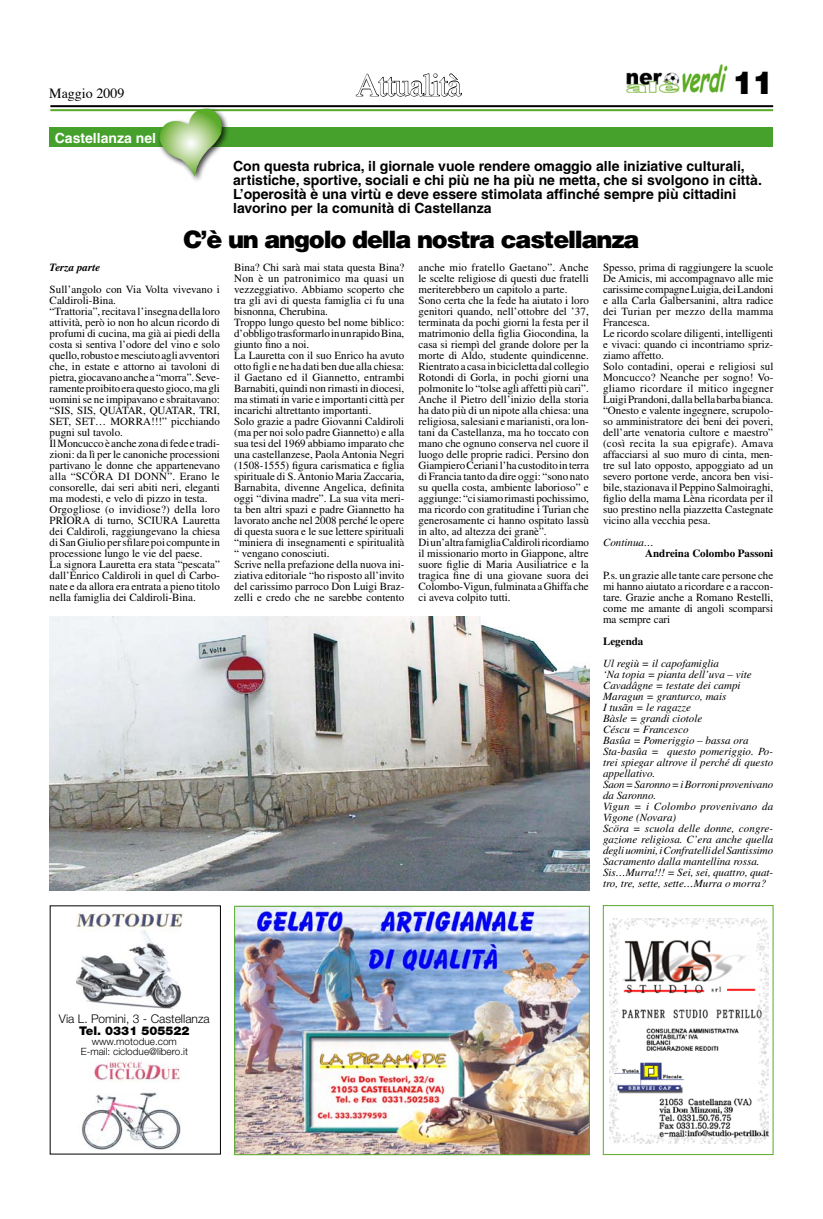
<style>
.page{position:relative;width:823px;height:1219px;background:#fff}
.page>*{position:absolute;margin:0;border:0;box-sizing:border-box;transform-origin:0 0}
.t1{font:32px "Times";letter-spacing:-.025em;color:#fff}
.t2{font:900 32px "Helvetica Neue";color:#000}
.t3{font:900 24px "Helvetica";letter-spacing:-.05em;color:#000}
.t4{font:700 14px/14px "Helvetica";color:#000}
.t5{font:700 14px "Helvetica";color:#fff}
.t6{font:14px "Times";color:#000}
.t7{font:300 12px "Helvetica Neue";color:#000}
.t8{font:900 12px "Helvetica Neue";color:#000}
.t9{font:11px/11px "Times LT Std";color:#000}
.t10{font:italic 11px/11px "Times LT Std";color:#000}
.t11{font:700 11px "Times LT Std";color:#000}
.t12{font:italic 700 11px "Times LT Std";color:#000}
.t13{font:300 10px/10px "Helvetica Neue";color:#000;text-align:center}
</style>
<div class="page">
<hr style="left:50px;top:105px;width:722px;height:2px;background:#000">
<hr style="left:50px;top:109px;width:722px;height:2px;background:#58ab27">
<img style="left:626px;top:64px;width:101px;height:29px">
<svg style="left:355px;top:73px;width:107px;height:24px"></svg>
<div style="left:49px;top:127px;width:723px;height:20px;background:#45a12b"></div>
<div style="left:157px;top:106px;width:80px;height:84px;background:#000;opacity:.75"></div>
<svg style="left:159px;top:109px;width:66px;height:68px"></svg>
<div style="left:602px;top:905px;width:170px;height:250px;border:1px solid #58ab27"></div>
<img style="left:609px;top:919px;width:159px;height:224px">
<div style="left:50px;top:905px;width:171px;height:249px;border:1px solid #000"></div>
<img style="left:82px;top:1060px;width:99px;height:90px">
<img style="left:76px;top:911px;width:107px;height:98px">
<img style="left:236px;top:908px;width:351px;height:245px">
<div style="left:234px;top:906px;width:355px;height:249px;border:1px solid #58ab27"></div>
<img style="left:49px;top:617px;width:539px;height:273px">
<p class="t6" style="left:49px;top:80px;width:77px">Maggio 2009</p>
<p class="t5" style="left:55px;top:129px;width:103px">Castellanza nel</p>
<h1 class="t1" style="left:355px;top:55px;width:107px">Attualità</h1>
<h1 class="t2" style="left:731px;top:63px;width:43px">11</h1>
<p class="t4" style="left:233px;top:158px;width:530px">Con questa rubrica, il giornale vuole rendere omaggio alle iniziative culturali, artistiche, sportive, sociali e chi più ne ha più ne metta, che si svolgono in città.<br>L’operosità è una virtù e deve essere stimolata affinché sempre più cittadini lavorino per la comunità di Castellanza</p>
<h2 class="t3" style="left:183px;top:224px;width:457px">C’è un angolo della nostra castellanza</h2>
<p class="t12" style="left:50px;top:261px;width:52px">Terza parte</p>
<p class="t9" style="left:50px;top:284px;width:172px">Sull’angolo con Via Volta vivevano i Caldiroli-Bina.<br>“Trattoria”, recitava l’insegna della loro attività, però io non ho alcun ricordo di profumi di cucina, ma già ai piedi della costa si sentiva l’odore del vino e solo quello, robusto e mesciuto agli avventori che, in estate e attorno ai tavoloni di pietra, giocavano anche a “morra”. Seve&shy;ramente proibito era questo gioco, ma gli uomini se ne impipavano e sbraitavano: “SIS, SIS, QUATAR, QUATAR, TRI, SET, SET… MORRA!!!” picchiando pugni sul tavolo.<br>Il Moncucco è anche zona di fede e tradi&shy;zioni: da lì per le canoniche processioni partivano le donne che appartenevano alla “SCÖRA DI DONN”. Erano le consorelle, dai seri abiti neri, eleganti ma modesti, e velo di pizzo in testa.<br>Orgogliose (o invidiose?) della loro PRIORA di turno, SCIURA Lauretta dei Caldiroli, raggiungevano la chiesa di San Giulio per sfilare poi compunte in processione lungo le vie del paese.<br>La signora Lauretta era stata “pescata” dall’Enrico Caldiroli in quel di Carbo&shy;nate e da allora era entrata a pieno titolo nella famiglia dei Caldiroli-Bina.</p>
<p class="t9" style="left:234px;top:262px;width:172px">Bina? Chi sarà mai stata questa Bina?<br>Non è un patronimico ma quasi un vezzeggiativo. Abbiamo scoperto che tra gli avi di questa famiglia ci fu una bisnonna, Cherubina.<br>Troppo lungo questo bel nome biblico: d’obbligo trasformarlo in un rapido Bina, giunto fino a noi.<br>La Lauretta con il suo Enrico ha avuto otto figli e ne ha dati ben due alla chiesa: il Gaetano ed il Giannetto, entrambi Barnabiti, quindi non rimasti in diocesi, ma stimati in varie e importanti città per incarichi altrettanto importanti.<br>Solo grazie a padre Giovanni Caldiroli (ma per noi solo padre Giannetto) e alla sua tesi del 1969 abbiamo imparato che una castellanzese, Paola Antonia Negri (1508-1555) figura carismatica e figlia spirituale di S. Antonio Maria Zaccaria, Barnabita, divenne Angelica, definita oggi “divina madre”. La sua vita meri&shy;ta ben altri spazi e padre Giannetto ha lavorato anche nel 2008 perché le opere di questa suora e le sue lettere spirituali “miniera di insegnamenti e spiritualità “ vengano conosciuti.<br>Scrive nella prefazione della nuova ini&shy;ziativa editoriale “ho risposto all’invito del carissimo parroco Don Luigi Braz&shy;zelli e credo che ne sarebbe contento</p>
<p class="t9" style="left:418px;top:262px;width:172px">anche mio fratello Gaetano”. Anche le scelte religiose di questi due fratelli meriterebbero un capitolo a parte.<br>Sono certa che la fede ha aiutato i loro genitori quando, nell’ottobre del ’37, terminata da pochi giorni la festa per il matrimonio della figlia Giocondina, la casa si riempì del grande dolore per la morte di Aldo, studente quindicenne.<br>Rientrato a casa in bicicletta dal collegio Rotondi di Gorla, in pochi giorni una polmonite lo “tolse agli affetti più cari”.<br>Anche il Pietro dell’inizio della storia ha dato più di un nipote alla chiesa: una religiosa, salesiani e marianisti, ora lon&shy;tani da Castellanza, ma ho toccato con mano che ognuno conserva nel cuore il luogo delle proprie radici. Persino don Giampiero Ceriani l’ha custodito in terra di Francia tanto da dire oggi: “sono nato su quella costa, ambiente laborioso” e aggiunge: “ci siamo rimasti pochissimo, ma ricordo con gratitudine i Turian che generosamente ci hanno ospitato lassù in alto, ad altezza dei granè”.<br>Di un’altra famiglia Caldiroli ricordiamo il missionario morto in Giappone, altre suore figlie di Maria Ausiliatrice e la tragica fine di una giovane suora dei Colombo-Vigun, fulminata a Ghiffa che ci aveva colpito tutti.</p>
<p class="t9" style="left:602px;top:262px;width:172px">Spesso, prima di raggiungere la scuole De Amicis, mi accompagnavo alle mie carissime compagne Luigia, dei Landoni e alla Carla Galbersanini, altra radice dei Turian per mezzo della mamma Francesca.<br>Le ricordo scolare diligenti, intelligenti e vivaci: quando ci incontriamo spriz&shy;ziamo affetto.<br>Solo contadini, operai e religiosi sul Moncucco? Neanche per sogno! Vo&shy;gliamo ricordare il mitico ingegner Luigi Prandoni, dalla bella barba bianca. “Onesto e valente ingegnere, scrupolo&shy;so amministratore dei beni dei poveri, dell’arte venatoria cultore e maestro” (così recita la sua epigrafe). Amava affacciarsi al suo muro di cinta, men&shy;tre sul lato opposto, appoggiato ad un severo portone verde, ancora ben visi&shy;bile, stazionava il Peppino Salmoiraghi, figlio della mama Lèna ricordata per il suo prestino nella piazzetta Castegnate vicino alla vecchia pesa.</p>
<p class="t10" style="left:602px;top:537px;width:52px">Continua…</p>
<p class="t11" style="left:644px;top:547px;width:130px">Andreina Colombo Passoni</p>
<p class="t9" style="left:602px;top:570px;width:172px;text-align:justify">P.s. un grazie alle tante care persone che mi hanno aiutato a ricordare e a raccon&shy;tare. Grazie anche a Romano Restelli, come me amante di angoli scomparsi ma sempre cari</p>
<p class="t11" style="left:602px;top:635px;width:42px">Legenda</p>
<p class="t10" style="left:602px;top:658px;width:172px">Ul regiù = il capofamiglia<br>‘Na topia = pianta dell’uva – vite<br>Cavadâgne = testate dei campi<br>Maragun = granturco, mais<br>I tusãn = le ragazze<br>Bàsle = grandi ciotole<br>Céscu = Francesco<br>Basûa = Pomeriggio – bassa ora<br>Sta-basûa = questo pomeriggio. Po&shy;trei spiegar altrove il perché di questo appellativo.<br>Saon = Saronno = i Borroni provenivano da Saronno.<br>Vigun = i Colombo provenivano da<br>Vigone (Novara)<br>Scöra = scuola delle donne, congre&shy;gazione religiosa. C’era anche quella degli uomini, i Confratelli del Santissimo<br>Sacramento dalla mantellina rossa.<br>Sis…Murra!!! = Sei, sei, quattro, quat&shy;tro, tre, sette, sette…Murra o morra?</p>
<p class="t7" style="left:59px;top:1012px;width:152px">Via L. Pomini, 3 - Castellanza</p>
<p class="t8" style="left:79px;top:1024px;width:112px">Tel. 0331 505522</p>
<p class="t13" style="left:81px;top:1036px;width:109px">www.motodue.com<br>E-mail: ciclodue@libero.it</p>
</div>
